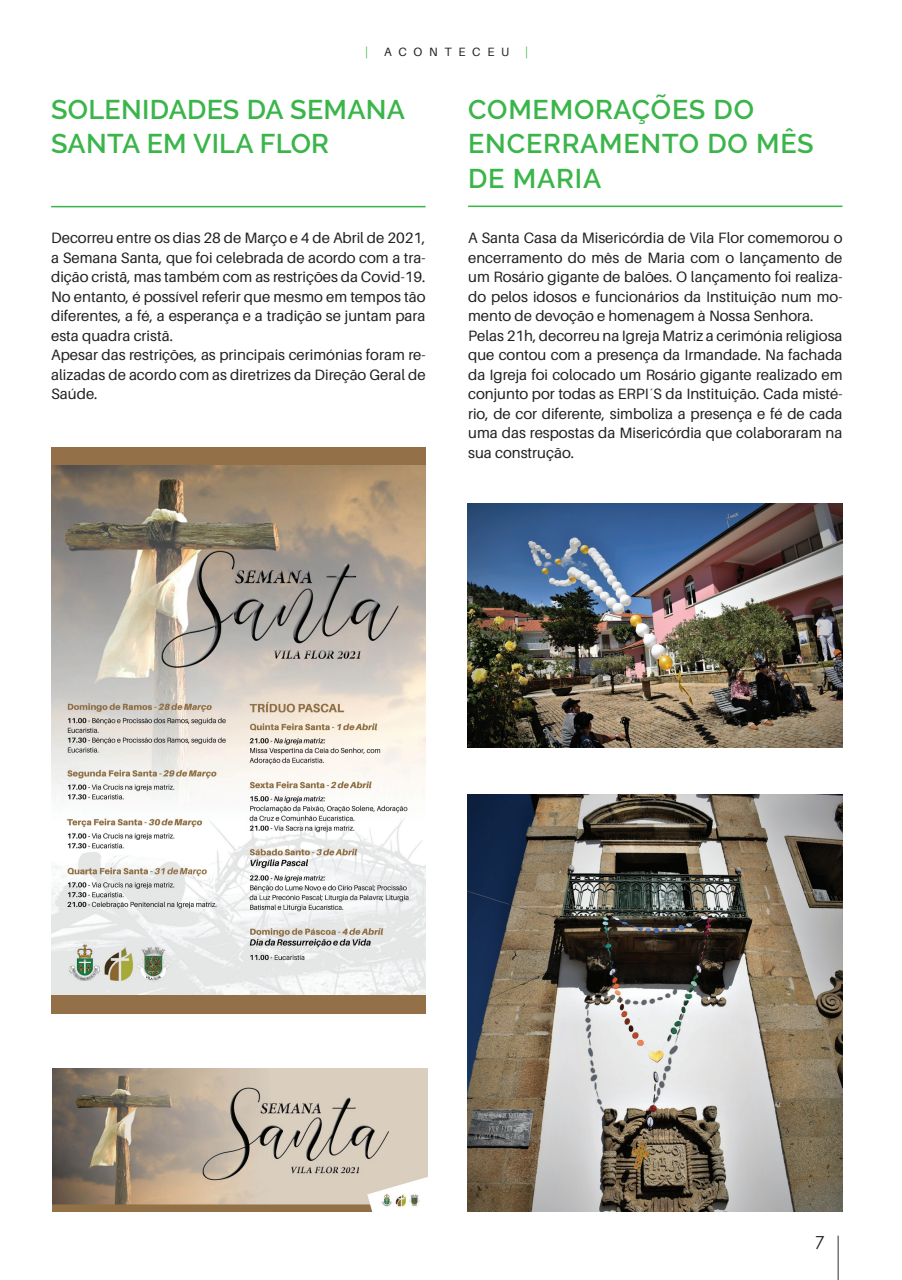
<style>
.page{position:relative;width:902px;height:1280px;background:#fff}
.page>*{position:absolute;margin:0;border:0;box-sizing:border-box;transform-origin:0 0}
.t1{font:49.5px "Century Gothic";color:#231f20;scale:.25 1}
.t2{font:600 27px/34.5px "Raleway";letter-spacing:.03em;color:#3ab54a}
.t3{font:18px "Century Gothic";color:#231f20}
.t4{font:15px/19.5px "Aileron";color:#231f20}
.t5{font:12px "Aileron";letter-spacing:.56em;color:#231f20}
.t6{font:12px "Aileron";color:#3ab54a}
</style>
<div class="page">
<div style="left:51px;top:446px;width:374px;height:567px;background:#937047"></div>
<hr style="left:51px;top:206px;width:374px;height:1px;background:#3ab54a">
<hr style="left:468px;top:206px;width:374px;height:1px;background:#3ab54a">
<img style="left:53px;top:1069px;width:374px;height:142px">
<img style="left:467px;top:503px;width:375px;height:245px">
<img style="left:467px;top:795px;width:375px;height:417px">
<img style="left:51px;top:465px;width:374px;height:529px">
<p class="t6" style="left:365px;top:45px;width:4px">|</p>
<p class="t5" style="left:384px;top:45px;width:127px">aco nteceu</p>
<p class="t6" style="left:525px;top:45px;width:4px">|</p>
<h2 class="t2" style="left:51px;top:92px;width:18px">SOLENIDADES</h2>
<h2 class="t2" style="left:247px;top:92px;width:160px">DA SEMANA</h2>
<h2 class="t2" style="left:51px;top:127px;width:175px">SANTA EM VILA</h2>
<h2 class="t2" style="left:260px;top:127px;width:34px">FLOR</h2>
<p class="t4" style="left:51px;top:228px;width:376px">Decorreu entre os dias 28 de Março e 4 de Abril de 2021, a Semana Santa, que foi celebrada de acordo com a tra&shy;dição cristã, mas também com as restrições da Covid-19.<br>No entanto, é possível referir que mesmo em tempos tão diferentes, a fé, a esperança e a tradição se juntam para esta quadra cristã.<br>Apesar das restrições, as principais cerimónias foram re&shy;alizadas de acordo com as diretrizes da Direção Geral de Saúde.</p>
<h2 class="t2" style="left:468px;top:92px;width:347px;text-indent:183px">ÕES DO<br>ENCERRAMENTO DO MÊS<br>DE MARIA</h2>
<h2 class="t2" style="left:468px;top:92px;width:41px">COMEMORAÇ</h2>
<p class="t4" style="left:468px;top:228px;width:376px">A Santa Casa da M isericórdia de Vila Flor comemorou o encerramento do mês de Maria com o lançamento de um Rosário gigante de balões. O lançamento foi realiza&shy;do pelos idosos e funcionários da Instituição num mo&shy;mento de devoção e homenagem à Nossa Senhora.<br>Pelas 21h, decorreu na Igreja Matriz a cerimónia religiosa que contou com a presença da Irmandade. Na fachada da Igreja foi colocado um Rosário gigante realizado em conjunto por todas as ERPI´S da Instituição. Cada misté&shy;rio, de cor diferente, simboliza a presença e fé de cada uma das respostas da M isericórdia que colaboraram na sua construção.</p>
<p class="t3" style="left:814px;top:1230px;width:11px">7</p>
<h1 class="t1" style="left:834px;top:1219px;width:35px">|</h1>
</div>
